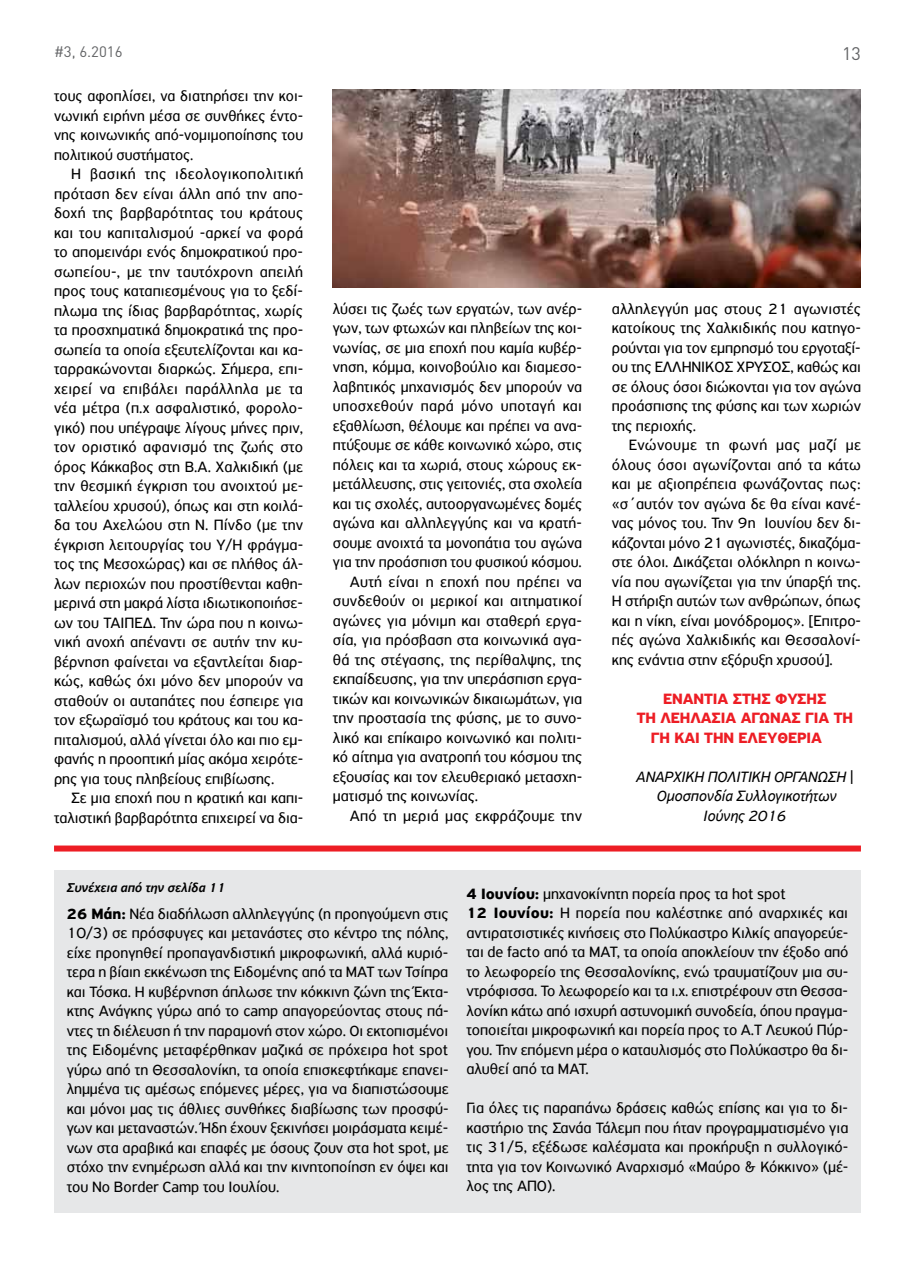
<style>
.page{position:relative;width:915px;height:1276px;background:#fff}
.page>*{position:absolute;margin:0;border:0;box-sizing:border-box;transform-origin:0 0}
.t1{font:18px "DIN";color:#636466}
.t2{font:15.75px/19.5px "PF Highway Sans Pro";color:#000;text-align:justify}
.t3{font:italic 15.75px/19.5px "PF Highway Sans Pro";color:#000;text-align:center}
.t4{font:700 15.75px "PF Highway Sans Pro";letter-spacing:-.005em;color:#ed1d24}
.t5{font:15.75px "PF Highway Sans Pro";letter-spacing:.02em;color:#000}
.t6{font:15px "DIN";color:#636466}
.t7{font:italic 500 13.5px "PF Highway Sans Pro";letter-spacing:-.005em;color:#000}
.s1{font-weight:700}
</style>
<div class="page">
<img style="left:333px;top:89px;width:527px;height:198px">
<div style="left:54px;top:870px;width:806px;height:342px;background:#e6e7e8"></div>
<div style="left:54px;top:845px;width:806px;height:6px;background:#ed1d24"></div>
<p class="t6" style="left:54px;top:46px;width:70px">#3, 6.2016</p>
<p class="t1" style="left:841px;top:47px;width:20px">13</p>
<p class="t2" style="left:54px;top:86px;width:250px">τους αφοπλίσει, να διατηρήσει την κοι&shy;νωνική ειρήνη μέσα σε συνθήκες έντο&shy;νης κοινωνικής από-νομιμοποίησης του πολιτικού συστήματος.</p>
<p class="t2" style="left:54px;top:164px;width:251px;text-indent:17px">Η βασική της ιδεολογικοπολιτική πρόταση δεν είναι άλλη από την απο&shy;δοχή της βαρβαρότητας του κράτους και του καπιταλισμού -αρκεί να φορά το απομεινάρι ενός δημοκρατικού προ&shy;σωπείου-, με την ταυτόχρονη απειλή προς τους καταπιεσμένους για το ξεδί&shy;πλωμα της ίδιας βαρβαρότητας, χωρίς τα προσχηματικά δημοκρατικά της προ&shy;σωπεία τα οποία εξευτελίζονται και κα&shy;ταρρακώνονται διαρκώς. Σήμερα, επι&shy;χειρεί να επιβάλει παράλληλα με τα νέα μέτρα (π.χ ασφαλιστικό, φορολο&shy;γικό) που υπέγραψε λίγους μήνες πριν, τον οριστικό αφανισμό της ζωής στο όρος Κάκκαβος στη Β.Α. Χαλκιδική (με την θεσμική έγκριση του ανοιχτού με&shy;ταλλείου χρυσού), όπως και στη κοιλά&shy;δα του Αχελώου στη Ν. Πίνδο (με την έγκριση λειτουργίας του Υ/Η φράγμα&shy;τος της Μεσοχώρας) και σε πλήθος άλ&shy;λων περιοχών που προστίθενται καθη&shy;μερινά στη μακρά λίστα ιδιωτικοποιήσε&shy;ων του ΤΑΙΠΕΔ. Την ώρα που η κοινω&shy;νική ανοχή απέναντι σε αυτήν την κυ&shy;βέρνηση φαίνεται να εξαντλείται διαρ&shy;κώς, καθώς όχι μόνο δεν μπορούν να σταθούν οι αυταπάτες που έσπειρε για τον εξωραϊσμό του κράτους και του κα&shy;πιταλισμού, αλλά γίνεται όλο και πιο εμ&shy;φανής η προοπτική μίας ακόμα χειρότε&shy;ρης για τους πληβείους επιβίωσης.</p>
<p class="t2" style="left:54px;top:788px;width:251px;text-align:right">Σε μια εποχή που η κρατική και καπι&shy;ταλιστική βαρβαρότητα επιχειρεί να δια-</p>
<p class="t2" style="left:611px;top:299px;width:251px">αλληλεγγύη μας στους 21 αγωνιστές κατοίκους της Χαλκιδικής που κατηγο&shy;ρούνται για τον εμπρησμό του εργοταξί&shy;ου της ΕΛΛΗΝΙΚΟΣ ΧΡΥΣΟΣ, καθώς και σε όλους όσοι διώκονται για τον αγώνα προάσπισης της φύσης και των χωριών της περιοχής.</p>
<p class="t2" style="left:611px;top:435px;width:251px;text-indent:17px">Ενώνουμε τη φωνή μας μαζί με όλους όσοι αγωνίζονται από τα κάτω και με αξιοπρέπεια φωνάζοντας πως: «σ΄αυτόν τον αγώνα δε θα είναι κανέ&shy;νας μόνος του. Την 9η Ιουνίου δεν δι&shy;κάζονται μόνο 21 αγωνιστές, δικαζόμα&shy;στε όλοι. Δικάζεται ολόκληρη η κοινω&shy;νία που αγωνίζεται για την ύπαρξή της.<br>Η στήριξη αυτών των ανθρώπων, όπως και η νίκη, είναι μονόδρομος». [Επιτρο&shy;πές αγώνα Χαλκιδικής και Θεσσαλονί&shy;κης ενάντια στην εξόρυξη χρυσού].</p>
<p class="t4" style="left:663px;top:689px;width:164px">ΕΝΑΝΤΙΑ ΣΤΗΣ ΦΥΣΗΣ</p>
<p class="t4" style="left:636px;top:709px;width:218px">ΤΗ ΛΕΗΛΑΣΙΑ ΑΓΩΝΑΣ ΓΙΑ ΤΗ</p>
<p class="t4" style="left:650px;top:728px;width:172px">ΓΗ ΚΑΙ ΤΗΝ ΕΛΕΥΘΕΡΙΑ</p>
<p class="t3" style="left:636px;top:767px;width:219px">ΑΝΑΡΧΙΚΗ ΠΟΛΙΤΙΚΗ ΟΡΓΑΝΩΣΗ |<br>Ομοσπονδία Συλλογικοτήτων<br>Ιούνης 2016</p>
<p class="t2" style="left:333px;top:299px;width:251px">λύσει τις ζωές των εργατών, των ανέρ-</p>
<p class="t2" style="left:333px;top:318px;width:251px">γων, των φτωχών και πληβείων της κοι-</p>
<p class="t2" style="left:333px;top:338px;width:250px">νωνίας, σε μια εποχή που καμία κυβέρ-</p>
<p class="t2" style="left:333px;top:357px;width:250px">νηση, κόμμα, κοινοβούλιο και διαμεσο-</p>
<p class="t2" style="left:333px;top:377px;width:250px">λαβητικός μηχανισμός δεν μπορούν να</p>
<p class="t5" style="left:333px;top:397px;width:250px">υποσχεθούν παρά μόνο υποταγή και</p>
<p class="t2" style="left:333px;top:416px;width:251px">εξαθλίωση, θέλουμε και πρέπει να ανα-</p>
<p class="t2" style="left:333px;top:435px;width:251px">πτύξουμε σε κάθε κοινωνικό χώρο, στις</p>
<p class="t2" style="left:333px;top:455px;width:250px">πόλεις και τα χωριά, στους χώρους εκ-</p>
<p class="t2" style="left:333px;top:474px;width:250px">μετάλλευσης, στις γειτονιές, στα σχολεία</p>
<p class="t2" style="left:333px;top:494px;width:251px">και τις σχολές, αυτοοργανωμένες δομές</p>
<p class="t2" style="left:333px;top:513px;width:250px">αγώνα και αλληλεγγύης και να κρατή-</p>
<p class="t2" style="left:333px;top:533px;width:250px">σουμε ανοιχτά τα μονοπάτια του αγώνα</p>
<p class="t2" style="left:333px;top:552px;width:250px">για την προάσπιση του φυσικού κόσμου.</p>
<p class="t2" style="left:350px;top:572px;width:233px">Αυτή είναι η εποχή που πρέπει να</p>
<p class="t2" style="left:333px;top:591px;width:250px">συνδεθούν οι μερικοί και αιτηματικοί</p>
<p class="t2" style="left:333px;top:611px;width:250px">αγώνες για μόνιμη και σταθερή εργα-</p>
<p class="t2" style="left:333px;top:630px;width:250px">σία, για πρόσβαση στα κοινωνικά αγα-</p>
<p class="t2" style="left:333px;top:650px;width:250px">θά της στέγασης, της περίθαλψης, της</p>
<p class="t2" style="left:333px;top:669px;width:251px">εκπαίδευσης, για την υπεράσπιση εργα-</p>
<p class="t2" style="left:333px;top:689px;width:251px">τικών και κοινωνικών δικαιωμάτων, για</p>
<p class="t2" style="left:333px;top:708px;width:250px">την προστασία της φύσης, με το συνο-</p>
<p class="t2" style="left:333px;top:728px;width:250px">λικό και επίκαιρο κοινωνικό και πολιτι-</p>
<p class="t2" style="left:333px;top:747px;width:251px">κό αίτημα για ανατροπή του κόσμου της</p>
<p class="t2" style="left:333px;top:767px;width:251px">εξουσίας και τον ελευθεριακό μετασχη-</p>
<p class="t2" style="left:333px;top:786px;width:147px">ματισμό της κοινωνίας.</p>
<p class="t2" style="left:350px;top:806px;width:233px">Από τη μεριά μας εκφράζουμε την</p>
<p class="t7" style="left:67px;top:879px;width:160px">Συνέχεια από την σελίδα 11</p>
<p class="t2" style="left:67px;top:904px;width:383px"><span class="s1">26 Μάη:</span> Νέα διαδήλωση αλληλεγγύης (η προηγούμενη στις 10/3) σε πρόσφυγες και μετανάστες στο κέντρο της πόλης, είχε προηγηθεί προπαγανδιστική μικροφωνική, αλλά κυριό&shy;τερα η βίαιη εκκένωση της Ειδομένης από τα ΜΑΤ των Τσίπρα και Τόσκα. Η κυβέρνηση άπλωσε την κόκκινη ζώνη της Έκτα&shy;κτης Ανάγκης γύρω από το camp απαγορεύοντας στους πά&shy;ντες τη διέλευση ή την παραμονή στον χώρο. Οι εκτοπισμένοι της Ειδομένης μεταφέρθηκαν μαζικά σε πρόχειρα hot spot γύρω από τη Θεσσαλονίκη, τα οποία επισκεφτήκαμε επανει&shy;λημμένα τις αμέσως επόμενες μέρες, για να διαπιστώσουμε και μόνοι μας τις άθλιες συνθήκες διαβίωσης των προσφύ&shy;γων και μεταναστών. Ήδη έχουν ξεκινήσει μοιράσματα κειμέ&shy;νων στα αραβικά και επαφές με όσους ζουν στα hot spot, με στόχο την ενημέρωση αλλά και την κινητοποίηση εν όψει και του No Border Camp του Ιουλίου.</p>
<p class="t2" style="left:466px;top:883px;width:383px;text-align:left"><span class="s1">4 Ιουνίου:</span> μηχανοκίνητη πορεία προς τα hot spot<br><span class="s1">12 Ιουνίου:</span> Η πορεία που καλέστηκε από αναρχικές και αντιρατσιστικές κινήσεις στο Πολύκαστρο Κιλκίς απαγορεύε&shy;ται de facto από τα ΜΑΤ, τα οποία αποκλείουν την έξοδο από το λεωφορείο της Θεσσαλονίκης, ενώ τραυματίζουν μια συ&shy;ντρόφισσα. Το λεωφορείο και τα ι.χ. επιστρέφουν στη Θεσσα&shy;λονίκη κάτω από ισχυρή αστυνομική συνοδεία, όπου πραγμα&shy;τοποιείται μικροφωνική και πορεία προς το Α.Τ Λευκού Πύρ&shy;γου. Την επόμενη μέρα ο καταυλισμός στο Πολύκαστρο θα δι&shy;αλυθεί από τα ΜΑΤ.</p>
<p class="t2" style="left:466px;top:1098px;width:383px">Για όλες τις παραπάνω δράσεις καθώς επίσης και για το δι&shy;καστήριο της Σανάα Τάλεμπ που ήταν προγραμματισμένο για τις 31/5, εξέδωσε καλέσματα και προκήρυξη η συλλογικό&shy;τητα για τον Κοινωνικό Αναρχισμό «Μαύρο &amp; Κόκκινο» (μέ&shy;λος της ΑΠΟ).</p>
</div>
